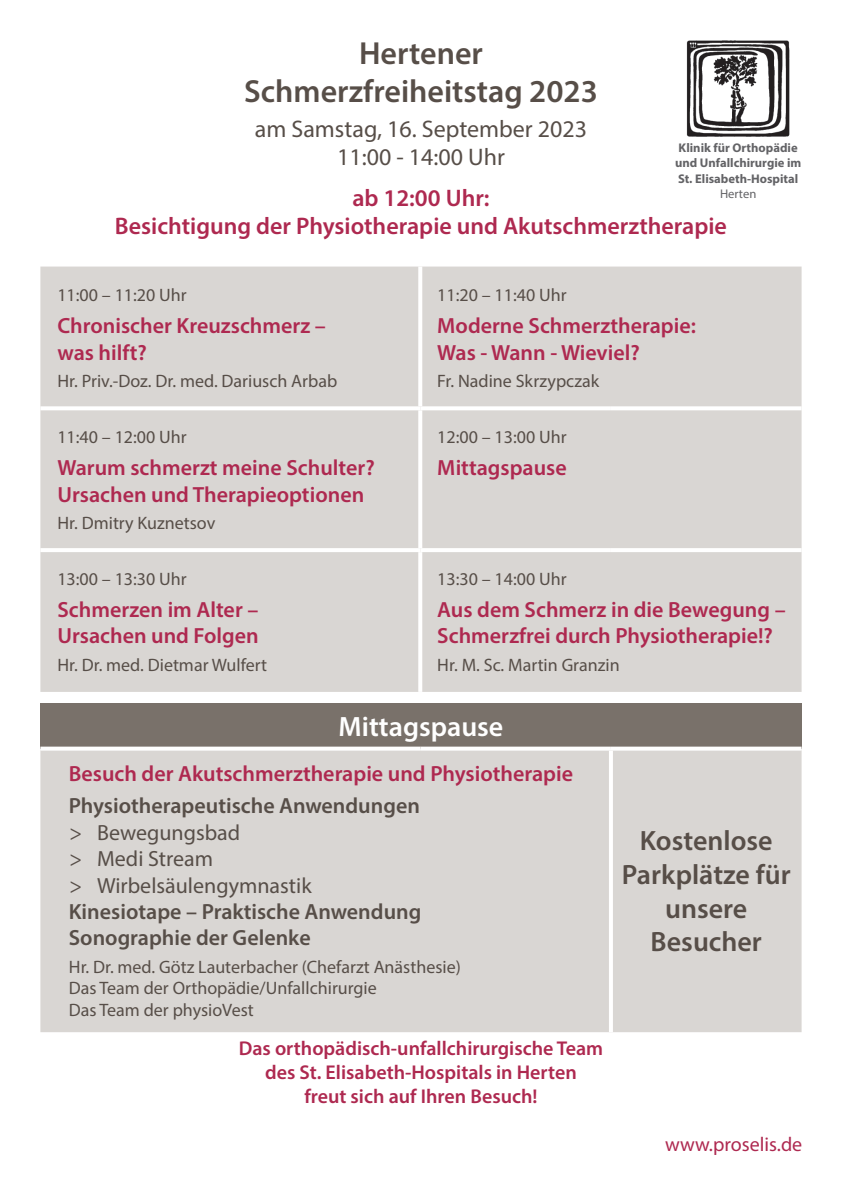
<style>
.page{position:relative;width:842px;height:1191px;background:#fff}
.page>*{position:absolute;margin:0;border:0;box-sizing:border-box;transform-origin:0 0}
.t1{font:600 32px "Myriad Pro";color:#574e48}
.t2{font:600 28px "Myriad Pro";color:#574e48}
.t3{font:600 28px "Myriad Pro";color:#fff}
.t4{font:600 24px "Myriad Pro";color:#ae2950}
.t5{font:24px "Myriad Pro";color:#574e48}
.t6{font:600 22px/26.4px "Myriad Pro";color:#ae2950}
.t7{font:600 22px "Myriad Pro";color:#574e48}
.t8{font:22px "Myriad Pro";color:#574e48}
.t9{font:600 20px "Myriad Pro";color:#ae2950}
.t10{font:20px "Myriad Pro";color:#ae2950}
.t11{font:18px "Myriad Pro";color:#574e48}
.t12{font:700 12.6px "Myriad Pro";color:#636366}
.t13{font:12.6px "Myriad Pro";color:#636366}
.s1{font-style:italic}
</style>
<div class="page">
<div style="left:40px;top:266px;width:761px;height:426px;background:#d9d6d3"></div>
<div style="left:40px;top:703px;width:761px;height:45px;background:#79716a"></div>
<div style="left:40px;top:750px;width:761px;height:282px;background:#d9d6d3"></div>
<svg style="left:418px;top:266px;width:4px;height:140px"></svg>
<svg style="left:40px;top:406px;width:380px;height:4px"></svg>
<svg style="left:420px;top:406px;width:191px;height:4px"></svg>
<svg style="left:418px;top:410px;width:4px;height:138px"></svg>
<svg style="left:611px;top:406px;width:190px;height:4px"></svg>
<hr style="left:40px;top:548px;width:380px;height:4px;background:#fff">
<hr style="left:420px;top:548px;width:191px;height:4px;background:#fff">
<svg style="left:418px;top:552px;width:4px;height:140px"></svg>
<hr style="left:611px;top:548px;width:190px;height:4px;background:#fff">
<svg style="left:40px;top:746px;width:380px;height:4px"></svg>
<svg style="left:420px;top:746px;width:191px;height:3px"></svg>
<svg style="left:611px;top:746px;width:190px;height:2px"></svg>
<hr style="left:609px;top:750px;width:4px;height:282px;background:#fff">
<img style="left:686px;top:40px;width:104px;height:97px">
<p class="t1" style="left:359px;top:33px;width:125px">Hertener</p>
<p class="t1" style="left:244px;top:71px;width:355px">Schmerzfreiheitstag 2023</p>
<p class="t5" style="left:255px;top:114px;width:334px">am Samstag, 16. September 2023</p>
<p class="t5" style="left:337px;top:143px;width:169px">11:00 - 14:00 Uhr</p>
<p class="t4" style="left:352px;top:182px;width:139px">ab 12:00 Uhr:</p>
<p class="t4" style="left:115px;top:211px;width:613px">Besichtigung der Physiotherapie und Akutschmerztherapie</p>
<p class="t12" style="left:679px;top:140px;width:121px">Klinik für Orthopädie</p>
<p class="t12" style="left:675px;top:155px;width:128px">und Unfallchirurgie im</p>
<p class="t12" style="left:678px;top:170px;width:122px">St. Elisabeth-Hospital</p>
<p class="t13" style="left:720px;top:186px;width:38px">Herten</p>
<p class="t11" style="left:57px;top:284px;width:131px">11:00 – 11:20 Uhr</p>
<p class="t6" style="left:57px;top:312px;width:270px">Chronischer Kreuzschmerz –</p>
<p class="t6" style="left:57px;top:339px;width:91px">was hilft?</p>
<p class="t11" style="left:57px;top:370px;width:281px">Hr. Priv.-Doz. Dr. med. Dariusch Arbab</p>
<p class="t11" style="left:57px;top:426px;width:131px">11:40 – 12:00 Uhr</p>
<p class="t6" style="left:57px;top:454px;width:319px">Warum schmerzt meine Schulter?<br>Ursachen und Therapieoptionen</p>
<p class="t11" style="left:57px;top:512px;width:159px">Hr. Dmitry Kuznetsov</p>
<p class="t11" style="left:57px;top:568px;width:131px">13:00 – 13:30 Uhr</p>
<p class="t6" style="left:57px;top:596px;width:203px">Schmerzen im Alter –<br>Ursachen und Folgen</p>
<p class="t11" style="left:57px;top:653px;width:211px">Hr. Dr. med. Dietmar Wulfert</p>
<p class="t11" style="left:437px;top:284px;width:131px">11:20 – 11:40 Uhr</p>
<p class="t6" style="left:437px;top:312px;width:260px">Moderne Schmerztherapie:<br>Was - Wann - Wieviel?</p>
<p class="t11" style="left:437px;top:370px;width:163px">Fr. Nadine Skrzypczak</p>
<p class="t11" style="left:437px;top:426px;width:131px">12:00 – 13:00 Uhr</p>
<p class="t6" style="left:437px;top:454px;width:131px">Mittagspause</p>
<p class="t11" style="left:437px;top:568px;width:131px">13:30 – 14:00 Uhr</p>
<p class="t6" style="left:437px;top:596px;width:350px">Aus dem Schmerz in die Bewegung –<br>Schmerzfrei durch Physiotherapie!?</p>
<p class="t11" style="left:437px;top:653px;width:184px">Hr. M. Sc. Martin Granzin</p>
<p class="t3" style="left:339px;top:709px;width:166px">Mittagspause</p>
<p class="t6" style="left:69px;top:760px;width:506px">Besuch der Akutschmerztherapie und Physiotherapie</p>
<p class="t7" style="left:69px;top:792px;width:353px">Physiotherapeutische Anwendungen</p>
<p class="t8" style="left:69px;top:819px;width:173px"><span class="s1">&gt;</span> Bewegungsbad</p>
<p class="t8" style="left:69px;top:845px;width:146px"><span class="s1">&gt;</span> Medi Stream</p>
<p class="t8" style="left:69px;top:871px;width:244px"><span class="s1">&gt;</span> Wirbelsäulengymnastik</p>
<p class="t7" style="left:69px;top:897px;width:354px">Kinesiotape – Praktische Anwendung</p>
<p class="t7" style="left:69px;top:924px;width:243px">Sonographie der Gelenke</p>
<p class="t11" style="left:69px;top:955px;width:394px">Hr. Dr. med. Götz Lauterbacher (Chefarzt Anästhesie)</p>
<p class="t11" style="left:69px;top:977px;width:310px">Das Team der Orthopädie/Unfallchirurgie</p>
<p class="t11" style="left:69px;top:998px;width:187px">Das Team der physioVest</p>
<p class="t9" style="left:239px;top:1035px;width:366px">Das orthopädisch-unfallchirurgische Team</p>
<p class="t9" style="left:265px;top:1059px;width:313px">des St. Elisabeth-Hospitals in Herten</p>
<p class="t9" style="left:304px;top:1083px;width:235px">freut sich auf Ihren Besuch!</p>
<p class="t2" style="left:640px;top:823px;width:134px">Kostenlose</p>
<p class="t2" style="left:622px;top:857px;width:170px">Parkplätze für</p>
<p class="t2" style="left:665px;top:890px;width:84px">unsere</p>
<p class="t2" style="left:651px;top:924px;width:113px">Besucher</p>
<p class="t10" style="left:665px;top:1132px;width:139px">www.proselis.de</p>
</div>
